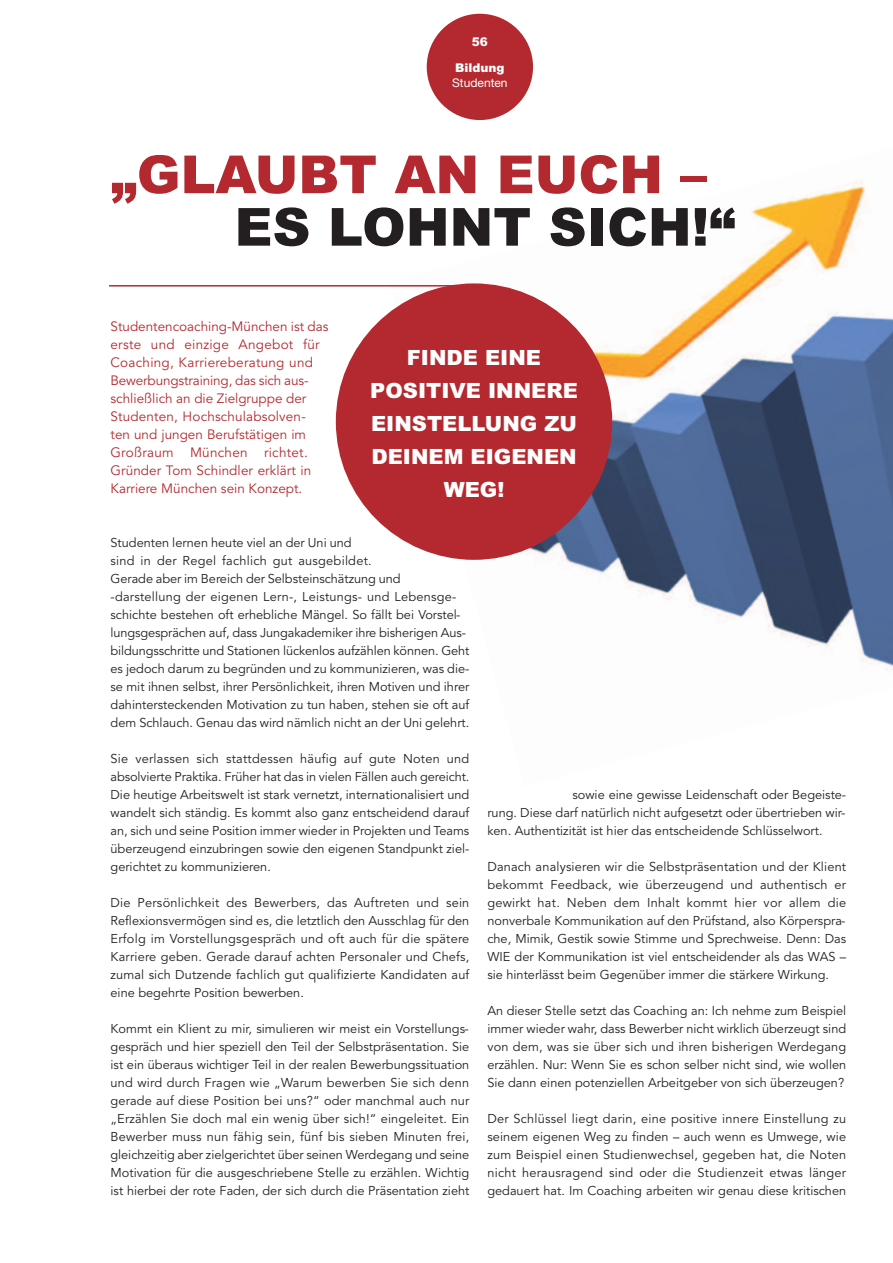
<style>
.page{position:relative;width:893px;height:1263px;background:#fff}
.page>*{position:absolute;margin:0;border:0;box-sizing:border-box;transform-origin:0 0}
.t1{font:900 52.5px "Arial";color:#b4292f}
.t2{font:900 52.5px "Arial";color:#231f20}
.t3{font:900 21px/33px "Arial";color:#fff;text-align:center}
.t4{font:13.5px/18px "Avenir";color:#b4292f}
.t5{font:12.75px/18px "Avenir";color:#231f20;text-align:justify}
.t6{font:900 12px/25.5px "Arial";color:#fff;text-align:center}
.t7{font:12px "Helvetica Neue";color:#fff}
</style>
<div class="page">
<img style="left:389px;top:180px;width:504px;height:490px">
<div style="left:336px;top:283px;width:276px;height:277px;background:#b4292f;border-radius:50%"></div>
<div style="left:427px;top:14px;width:106px;height:106px;background:#b4292f;border-radius:50%"></div>
<hr style="left:109px;top:285px;width:380px;height:2px;background:#b4292f">
<p class="t6" style="left:455px;top:29px;width:51px">56<br>Bildung</p>
<p class="t7" style="left:452px;top:75px;width:57px">Studenten</p>
<h1 class="t1" style="left:111px;top:144px;width:598px">„GLAUBT AN EUCH –</h1>
<h1 class="t2" style="left:235px;top:197px;width:502px">ES LOHNT SICH!“</h1>
<p class="t4" style="left:111px;top:318px;width:220px">Studentencoaching-München ist das erste und einzige Angebot für<br>Coaching, Karriereberatung und<br>Bewerbungstraining, das sich aus&shy;schließlich an die Zielgruppe der<br>Studenten, Hochschulabsolven&shy;ten und jungen Berufstätigen im<br>Großraum München richtet.<br>Gründer Tom Schindler erklärt in<br>Karriere München sein Konzept.</p>
<h2 class="t3" style="left:370px;top:341px;width:209px">FINDE EINE<br>POSITIVE INNERE<br>EINSTELLUNG ZU<br>DEINEM EIGENEN<br>WEG!</h2>
<p class="t5" style="left:111px;top:534px;width:360px;text-align:left">Studenten lernen heute viel an der Uni und<br>sind in der Regel fachlich gut ausgebildet.<br>Gerade aber im Bereich der Selbsteinschätzung und -darstellung der eigenen Lern-, Leistungs- und Lebensge&shy;schichte bestehen oft erhebliche Mängel. So fällt bei Vorstel&shy;lungsgesprächen auf, dass Jungakademiker ihre bisherigen Aus&shy;bildungsschritte und Stationen lückenlos aufzählen können. Geht es jedoch darum zu begründen und zu kommunizieren, was die&shy;se mit ihnen selbst, ihrer Persönlichkeit, ihren Motiven und ihrer dahintersteckenden Motivation zu tun haben, stehen sie oft auf dem Schlauch. Genau das wird nämlich nicht an der Uni gelehrt.</p>
<p class="t5" style="left:111px;top:750px;width:360px">Sie verlassen sich stattdessen häufig auf gute Noten und absolvierte Praktika. Früher hat das in vielen Fällen auch gereicht.<br>Die heutige Arbeitswelt ist stark vernetzt, internationalisiert und wandelt sich ständig. Es kommt also ganz entscheidend darauf an, sich und seine Position immer wieder in Projekten und Teams überzeugend einzubringen sowie den eigenen Standpunkt ziel&shy;gerichtet zu kommunizieren.</p>
<p class="t5" style="left:111px;top:894px;width:360px">Die Persönlichkeit des Bewerbers, das Auftreten und sein Reflexionsvermögen sind es, die letztlich den Ausschlag für den Erfolg im Vorstellungsgespräch und oft auch für die spätere Karriere geben. Gerade darauf achten Personaler und Chefs, zumal sich Dutzende fachlich gut qualifizierte Kandidaten auf eine begehrte Position bewerben.</p>
<p class="t5" style="left:111px;top:1020px;width:360px">Kommt ein Klient zu mir, simulieren wir meist ein Vorstellungs&shy;gespräch und hier speziell den Teil der Selbstpräsentation. Sie ist ein überaus wichtiger Teil in der realen Bewerbungssituation und wird durch Fragen wie „Warum bewerben Sie sich denn gerade auf diese Position bei uns?“ oder manchmal auch nur „Erzählen Sie doch mal ein wenig über sich!“ eingeleitet. Ein Bewerber muss nun fähig sein, fünf bis sieben Minuten frei, gleichzeitig aber zielgerichtet über seinen Werdegang und seine Motivation für die ausgeschriebene Stelle zu erzählen. Wichtig ist hierbei der rote Faden, der sich durch die Präsentation zieht</p>
<p class="t5" style="left:487px;top:786px;width:360px;text-indent:85px">sowie eine gewisse Leidenschaft oder Begeiste&shy;rung. Diese darf natürlich nicht aufgesetzt oder übertrieben wir&shy;ken. Authentizität ist hier das entscheidende Schlüsselwort.</p>
<p class="t5" style="left:487px;top:858px;width:360px">Danach analysieren wir die Selbstpräsentation und der Klient bekommt Feedback, wie überzeugend und authentisch er gewirkt hat. Neben dem Inhalt kommt hier vor allem die nonverbale Kommunikation auf den Prüfstand, also Körperspra&shy;che, Mimik, Gestik sowie Stimme und Sprechweise. Denn: Das WIE der Kommunikation ist viel entscheidender als das WAS – sie hinterlässt beim Gegenüber immer die stärkere Wirkung.</p>
<p class="t5" style="left:487px;top:1002px;width:360px">An dieser Stelle setzt das Coaching an: Ich nehme zum Beispiel immer wieder wahr, dass Bewerber nicht wirklich überzeugt sind von dem, was sie über sich und ihren bisherigen Werdegang erzählen. Nur: Wenn Sie es schon selber nicht sind, wie wollen Sie dann einen potenziellen Arbeitgeber von sich überzeugen?</p>
<p class="t5" style="left:487px;top:1110px;width:360px">Der Schlüssel liegt darin, eine positive innere Einstellung zu seinem eigenen Weg zu finden – auch wenn es Umwege, wie zum Beispiel einen Studienwechsel, gegeben hat, die Noten nicht herausragend sind oder die Studienzeit etwas länger gedauert hat. Im Coaching arbeiten wir genau diese kritischen</p>
</div>
